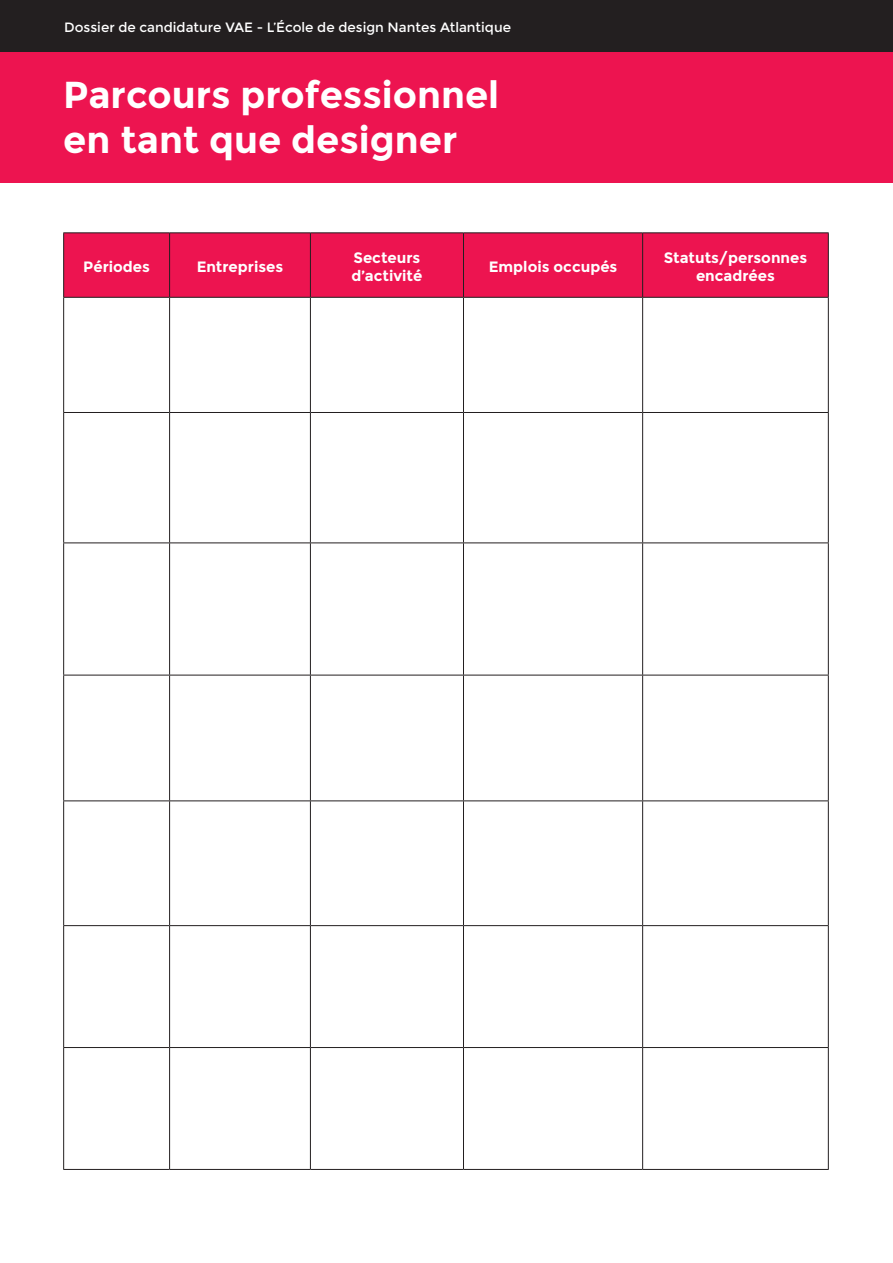
<style>
.page{position:relative;width:893px;height:1263px;background:#fff}
.page>*{position:absolute;margin:0;border:0;box-sizing:border-box;transform-origin:0 0}
.t1{font:700 37.5px "Montserrat";color:#fff}
.t2{font:700 15px/18px "Montserrat";color:#fff;text-align:center}
.t3{font:13.5px "Montserrat";color:#fff}
</style>
<div class="page">
<div style="left:0;top:51px;width:892px;height:132px;background:#ed1450"></div>
<div style="left:0;top:0;width:893px;height:51px;background:#231f20"></div>
<div style="left:64px;top:233px;width:764px;height:64px;background:#ed1450"></div>
<hr style="left:63px;top:232px;width:107px;height:1px;background:#231f20">
<hr style="left:63px;top:233px;width:1px;height:64px;background:#231f20">
<hr style="left:170px;top:232px;width:140px;height:1px;background:#231f20">
<hr style="left:169px;top:233px;width:1px;height:64px;background:#231f20">
<hr style="left:310px;top:232px;width:153px;height:1px;background:#231f20">
<hr style="left:310px;top:233px;width:1px;height:64px;background:#231f20">
<hr style="left:463px;top:232px;width:180px;height:1px;background:#231f20">
<hr style="left:463px;top:233px;width:1px;height:64px;background:#231f20">
<hr style="left:643px;top:232px;width:186px;height:1px;background:#231f20">
<hr style="left:642px;top:233px;width:1px;height:64px;background:#231f20">
<hr style="left:828px;top:233px;width:1px;height:64px;background:#231f20">
<hr style="left:63px;top:297px;width:107px;height:1px;background:#231f20">
<hr style="left:63px;top:298px;width:1px;height:114px;background:#231f20">
<hr style="left:170px;top:297px;width:140px;height:1px;background:#231f20">
<hr style="left:169px;top:298px;width:1px;height:114px;background:#231f20">
<hr style="left:310px;top:297px;width:153px;height:1px;background:#231f20">
<hr style="left:310px;top:298px;width:1px;height:114px;background:#231f20">
<hr style="left:463px;top:297px;width:180px;height:1px;background:#231f20">
<hr style="left:463px;top:298px;width:1px;height:114px;background:#231f20">
<hr style="left:643px;top:297px;width:186px;height:1px;background:#231f20">
<hr style="left:642px;top:298px;width:1px;height:114px;background:#231f20">
<hr style="left:828px;top:298px;width:1px;height:114px;background:#231f20">
<hr style="left:63px;top:412px;width:107px;height:1px;background:#231f20">
<hr style="left:63px;top:413px;width:1px;height:129px;background:#231f20">
<hr style="left:170px;top:412px;width:140px;height:1px;background:#231f20">
<hr style="left:169px;top:413px;width:1px;height:129px;background:#231f20">
<hr style="left:310px;top:412px;width:153px;height:1px;background:#231f20">
<hr style="left:310px;top:413px;width:1px;height:129px;background:#231f20">
<hr style="left:463px;top:412px;width:180px;height:1px;background:#231f20">
<hr style="left:463px;top:413px;width:1px;height:129px;background:#231f20">
<hr style="left:643px;top:412px;width:186px;height:1px;background:#231f20">
<hr style="left:642px;top:413px;width:1px;height:129px;background:#231f20">
<hr style="left:828px;top:413px;width:1px;height:129px;background:#231f20">
<hr style="left:63px;top:542px;width:107px;height:1px;background:#231f20">
<hr style="left:63px;top:543px;width:1px;height:132px;background:#231f20">
<hr style="left:170px;top:542px;width:140px;height:1px;background:#231f20">
<hr style="left:169px;top:543px;width:1px;height:132px;background:#231f20">
<hr style="left:310px;top:542px;width:153px;height:1px;background:#231f20">
<hr style="left:310px;top:543px;width:1px;height:132px;background:#231f20">
<hr style="left:463px;top:542px;width:180px;height:1px;background:#231f20">
<hr style="left:463px;top:543px;width:1px;height:132px;background:#231f20">
<hr style="left:643px;top:542px;width:186px;height:1px;background:#231f20">
<hr style="left:642px;top:543px;width:1px;height:132px;background:#231f20">
<hr style="left:828px;top:543px;width:1px;height:132px;background:#231f20">
<hr style="left:63px;top:675px;width:107px;height:1px;background:#231f20">
<hr style="left:63px;top:675px;width:1px;height:125px;background:#231f20">
<hr style="left:170px;top:675px;width:140px;height:1px;background:#231f20">
<hr style="left:169px;top:675px;width:1px;height:125px;background:#231f20">
<hr style="left:310px;top:675px;width:153px;height:1px;background:#231f20">
<hr style="left:310px;top:675px;width:1px;height:125px;background:#231f20">
<hr style="left:463px;top:675px;width:180px;height:1px;background:#231f20">
<hr style="left:463px;top:675px;width:1px;height:125px;background:#231f20">
<hr style="left:643px;top:675px;width:186px;height:1px;background:#231f20">
<hr style="left:642px;top:675px;width:1px;height:125px;background:#231f20">
<hr style="left:828px;top:675px;width:1px;height:125px;background:#231f20">
<hr style="left:63px;top:800px;width:107px;height:1px;background:#231f20">
<hr style="left:63px;top:801px;width:1px;height:124px;background:#231f20">
<hr style="left:170px;top:800px;width:140px;height:1px;background:#231f20">
<hr style="left:169px;top:801px;width:1px;height:124px;background:#231f20">
<hr style="left:310px;top:800px;width:153px;height:1px;background:#231f20">
<hr style="left:310px;top:801px;width:1px;height:124px;background:#231f20">
<hr style="left:463px;top:800px;width:180px;height:1px;background:#231f20">
<hr style="left:463px;top:801px;width:1px;height:124px;background:#231f20">
<hr style="left:643px;top:800px;width:186px;height:1px;background:#231f20">
<hr style="left:642px;top:801px;width:1px;height:124px;background:#231f20">
<hr style="left:828px;top:801px;width:1px;height:124px;background:#231f20">
<hr style="left:63px;top:925px;width:107px;height:1px;background:#231f20">
<hr style="left:63px;top:926px;width:1px;height:121px;background:#231f20">
<hr style="left:170px;top:925px;width:140px;height:1px;background:#231f20">
<hr style="left:169px;top:926px;width:1px;height:121px;background:#231f20">
<hr style="left:310px;top:925px;width:153px;height:1px;background:#231f20">
<hr style="left:310px;top:926px;width:1px;height:121px;background:#231f20">
<hr style="left:463px;top:925px;width:180px;height:1px;background:#231f20">
<hr style="left:463px;top:926px;width:1px;height:121px;background:#231f20">
<hr style="left:643px;top:925px;width:186px;height:1px;background:#231f20">
<hr style="left:642px;top:926px;width:1px;height:121px;background:#231f20">
<hr style="left:828px;top:926px;width:1px;height:121px;background:#231f20">
<hr style="left:63px;top:1047px;width:107px;height:1px;background:#231f20">
<hr style="left:63px;top:1048px;width:1px;height:121px;background:#231f20">
<hr style="left:170px;top:1047px;width:140px;height:1px;background:#231f20">
<hr style="left:169px;top:1048px;width:1px;height:121px;background:#231f20">
<hr style="left:310px;top:1047px;width:153px;height:1px;background:#231f20">
<hr style="left:310px;top:1048px;width:1px;height:121px;background:#231f20">
<hr style="left:463px;top:1047px;width:180px;height:1px;background:#231f20">
<hr style="left:463px;top:1048px;width:1px;height:121px;background:#231f20">
<hr style="left:643px;top:1047px;width:186px;height:1px;background:#231f20">
<hr style="left:642px;top:1048px;width:1px;height:121px;background:#231f20">
<hr style="left:828px;top:1048px;width:1px;height:121px;background:#231f20">
<hr style="left:63px;top:1169px;width:107px;height:1px;background:#231f20">
<hr style="left:170px;top:1169px;width:140px;height:1px;background:#231f20">
<hr style="left:310px;top:1169px;width:153px;height:1px;background:#231f20">
<hr style="left:463px;top:1169px;width:180px;height:1px;background:#231f20">
<hr style="left:643px;top:1169px;width:186px;height:1px;background:#231f20">
<p class="t3" style="left:64px;top:19px;width:448px">Dossier de candidature VAE - L’École de design Nantes Atlantique</p>
<p class="t1" style="left:63px;top:72px;width:437px">Parcours professionnel</p>
<p class="t1" style="left:63px;top:117px;width:396px">en tant que designer</p>
<p class="t2" style="left:83px;top:258px;width:68px">Périodes</p>
<p class="t2" style="left:197px;top:258px;width:88px">Entreprises</p>
<p class="t2" style="left:353px;top:249px;width:68px">Secteurs</p>
<p class="t2" style="left:351px;top:267px;width:73px">d’activité</p>
<p class="t2" style="left:489px;top:258px;width:130px">Emplois occupés</p>
<p class="t2" style="left:664px;top:249px;width:145px">Statuts/personnes encadrées</p>
</div>
